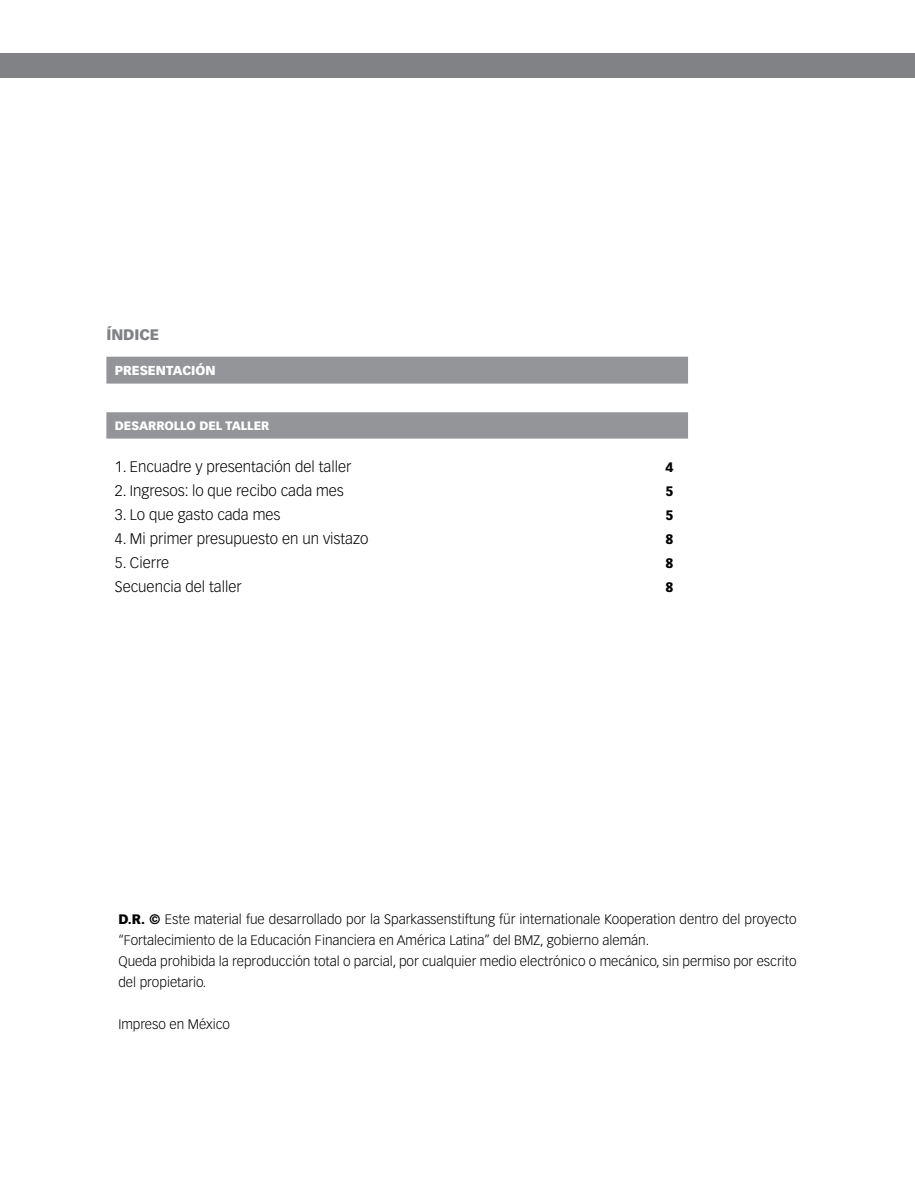
<style>
.page{position:relative;width:915px;height:1191px;background:#fff}
.page>*{position:absolute;margin:0;border:0;box-sizing:border-box;transform-origin:0 0}
.t1{font:300 15px "Vectora LT Std";color:#000}
.t2{font:900 15px "Vectora LT Std";letter-spacing:-.005em;color:#808285}
.t3{font:300 13.5px/21px "Vectora LT Std";color:#000}
.t4{font:900 13.5px "Vectora LT Std";color:#000}
.t5{font:900 12.75px "Vectora LT Std";letter-spacing:-.005em;color:#fff}
.t6{font:900 12px "Vectora LT Std";letter-spacing:-.005em;color:#fff}
.s1{font-weight:900}
</style>
<div class="page">
<div style="left:0;top:53px;width:914px;height:24px;background:#808285"></div>
<svg style="left:106px;top:357px;width:581px;height:81px;fill:#939598"></svg>
<p class="t2" style="left:106px;top:325px;width:54px">ÍNDICE</p>
<p class="t5" style="left:115px;top:362px;width:102px">PRESENTACIÓN</p>
<p class="t6" style="left:115px;top:418px;width:156px">DESARROLLO DEL TALLER</p>
<p class="t1" style="left:115px;top:458px;width:238px">1. Encuadre y presentación del taller</p>
<p class="t4" style="left:665px;top:459px;width:9px">4</p>
<p class="t1" style="left:115px;top:482px;width:230px">2. Ingresos: lo que recibo cada mes</p>
<p class="t4" style="left:665px;top:483px;width:9px">5</p>
<p class="t1" style="left:115px;top:506px;width:167px">3. Lo que gasto cada mes</p>
<p class="t4" style="left:665px;top:507px;width:9px">5</p>
<p class="t1" style="left:115px;top:530px;width:255px">4. Mi primer presupuesto en un vistazo</p>
<p class="t4" style="left:665px;top:531px;width:9px">8</p>
<p class="t1" style="left:115px;top:554px;width:56px">5. Cierre</p>
<p class="t4" style="left:665px;top:555px;width:9px">8</p>
<p class="t1" style="left:115px;top:578px;width:128px">Secuencia del taller</p>
<p class="t4" style="left:665px;top:579px;width:9px">8</p>
<p class="t3" style="left:118px;top:909px;width:679px"><span class="s1">D.R. ©</span> Este material fue desarrollado por la Sparkassenstiftung für internationale Kooperation dentro del proyecto “Fortalecimiento de la Educación Financiera en América Latina” del BMZ, gobierno alemán.<br>Queda prohibida la reproducción total o parcial, por cualquier medio electrónico o mecánico, sin permiso por escrito del propietario.</p>
<p class="t3" style="left:118px;top:1014px;width:113px">Impreso en México</p>
</div>
